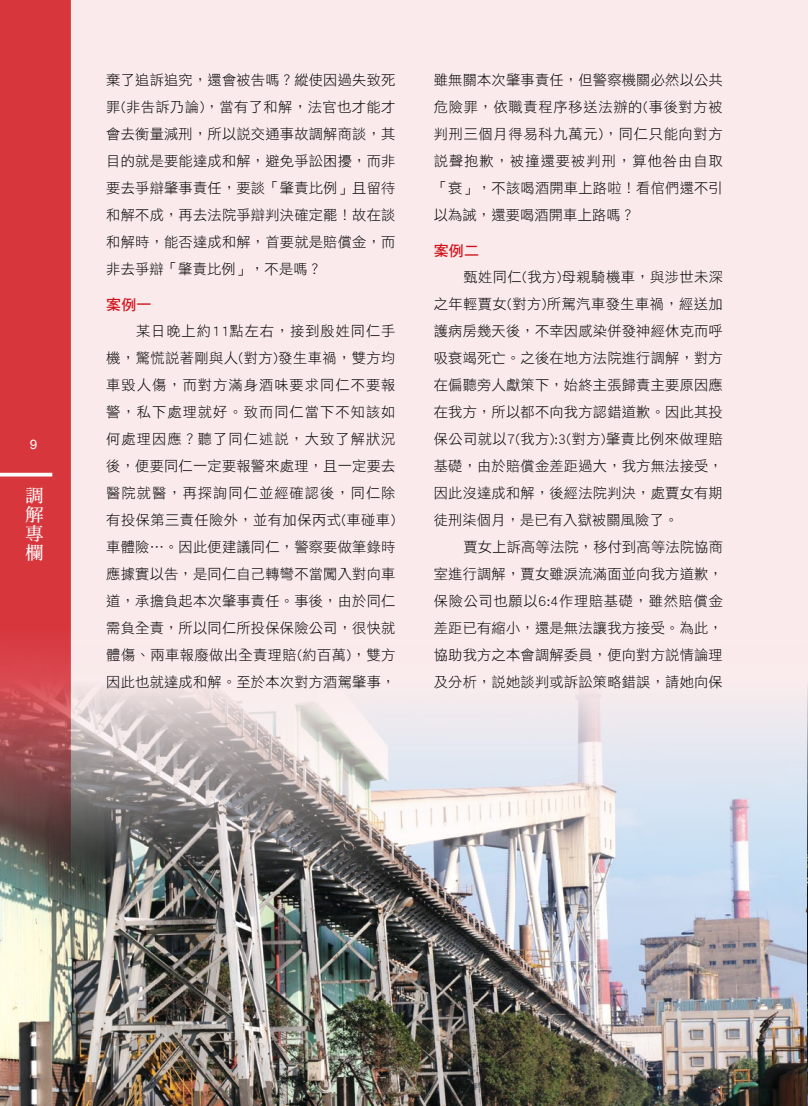
<style>
.page{position:relative;width:808px;height:1106px;background:#d7363d}
.page>*{position:absolute;margin:0;border:0;box-sizing:border-box;transform-origin:0 0}
.t1{font:18px/18.9px "DF Ming Std W7";color:#fff;text-align:justify}
.t2{font:15px "DF Hei Std W7";letter-spacing:.01em;color:#d0121b}
.t3{font:14.25px/27px "DF Hei Std W3";letter-spacing:.015em;color:#000;text-align:justify}
.t4{font:13.05px "Arial";color:#fff}
</style>
<div class="page">
<div style="left:71px;top:0;width:737px;height:643px;background:#faeaeb"></div>
<img style="left:0;top:643px;width:808px;height:463px">
<hr style="left:0;top:473px;width:52px;height:3px;background:#fff">
<p class="t4" style="left:30px;top:435px;width:9px">9</p>
<p class="t1" style="left:26px;top:486px;width:19px">調解專欄</p>
<p class="t3" style="left:106px;top:66px;width:291px">棄了追訴追究，還會被告嗎？縱使因過失致死罪(非告訴乃論)，當有了和解，法官也才能才會去衡量減刑，所以說交通事故調解商談，其目的就是要能達成和解，避免爭訟困擾，而非要去爭辯肇事責任，要談「肇責比例」且留待和解不成，再去法院爭辯判決確定罷！故在談和解時，能否達成和解，首要就是賠償金，而非去爭辯「肇責比例」，不是嗎？</p>
<p class="t2" style="left:106px;top:296px;width:47px">案例一</p>
<p class="t3" style="left:106px;top:317px;width:291px;text-indent:30px">某日晚上約11點左右，接到殷姓同仁手機，驚慌說著剛與人(對方)發生車禍，雙方均車毀人傷，而對方滿身酒味要求同仁不要報警，私下處理就好。致而同仁當下不知該如何處理因應？聽了同仁述說，大致了解狀況後，便要同仁一定要報警來處理，且一定要去醫院就醫，再探詢同仁並經確認後，同仁除有投保第三責任險外，並有加保丙式(車碰車)車體險…。因此便建議同仁，警察要做筆錄時應據實以告，是同仁自己轉彎不當闖入對向車道，承擔負起本次肇事責任。事後，由於同仁需負全責，所以同仁所投保保險公司，很快就體傷、兩車報廢做出全責理賠(約百萬)，雙方因此也就達成和解。至於本次對方酒駕肇事，</p>
<p class="t3" style="left:434px;top:66px;width:291px">雖無關本次肇事責任，但警察機關必然以公共危險罪，依職責程序移送法辦的(事後對方被判刑三個月得易科九萬元)，同仁只能向對方說聲抱歉，被撞還要被判刑，算他咎由自取「衰」，不該喝酒開車上路啦！看倌們還不引以為誡，還要喝酒開車上路嗎？</p>
<p class="t2" style="left:434px;top:242px;width:47px">案例二</p>
<p class="t3" style="left:434px;top:263px;width:291px;text-indent:30px">甄姓同仁(我方)母親騎機車，與涉世未深之年輕賈女(對方)所駕汽車發生車禍，經送加護病房幾天後，不幸因感染併發神經休克而呼吸衰竭死亡。之後在地方法院進行調解，對方在偏聽旁人獻策下，始終主張歸責主要原因應在我方，所以都不向我方認錯道歉。因此其投保公司就以7(我方):3(對方)肇責比例來做理賠基礎，由於賠償金差距過大，我方無法接受，因此沒達成和解，後經法院判決，處賈女有期徒刑柒個月，是已有入獄被關風險了。</p>
<p class="t3" style="left:434px;top:533px;width:291px;text-indent:30px">賈女上訴高等法院，移付到高等法院協商室進行調解，賈女雖淚流滿面並向我方道歉，保險公司也願以6:4作理賠基礎，雖然賠償金差距已有縮小，還是無法讓我方接受。為此，協助我方之本會調解委員，便向對方說情論理及分析，說她談判或訴訟策略錯誤，請她向保</p>
</div>
